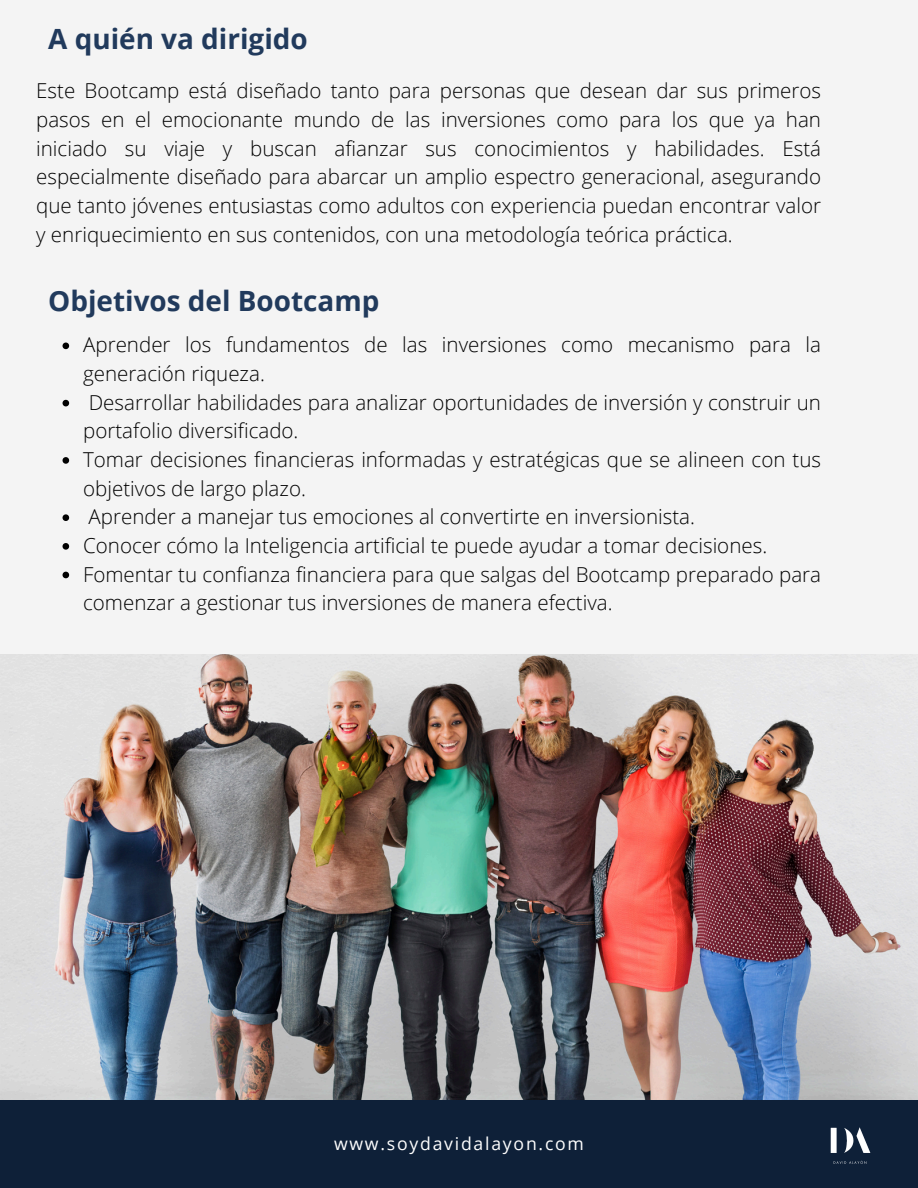
<style>
.page{position:relative;width:918px;height:1188px;background:#f4f4f4}
.page>*{position:absolute;margin:0;border:0;box-sizing:border-box;transform-origin:0 0}
.t1{font:700 27.9px "Open Sans";color:#213a5c}
.t2{font:300 20.55px/28.7px "Open Sans";color:#010101}
.t3{font:17.7px "Open Sans";letter-spacing:.1em;color:#fff}
</style>
<div class="page">
<img style="left:0;top:654px;width:918px;height:446px">
<div style="left:0;top:1100px;width:918px;height:88px;background:#0e2038"></div>
<img style="left:830px;top:1127px;width:41px;height:37px">
<svg style="left:63px;top:343px;width:6px;height:6px"></svg>
<svg style="left:63px;top:400px;width:6px;height:6px"></svg>
<svg style="left:63px;top:457px;width:6px;height:7px"></svg>
<svg style="left:63px;top:514px;width:6px;height:7px"></svg>
<svg style="left:63px;top:543px;width:6px;height:7px"></svg>
<svg style="left:63px;top:572px;width:6px;height:6px"></svg>
<p class="t1" style="left:48px;top:19px;width:261px">A quién va dirigido</p>
<h1 class="t2" style="left:36px;top:76px;width:786px;text-align:justify">Este Bootcamp está diseñado tanto para personas que desean dar sus primeros pasos en el emocionante mundo de las inversiones como para los que ya han iniciado su viaje y buscan afianzar sus conocimientos y habilidades. Está especialmente diseñado para abarcar un amplio espectro generacional, asegurando que tanto jóvenes entusiastas como adultos con experiencia puedan encontrar valor y enriquecimiento en sus contenidos, con una metodología teórica práctica.</h1>
<p class="t1" style="left:48px;top:281px;width:333px">Objetivos del Bootcamp</p>
<p class="t2" style="left:83px;top:330px;width:739px">Aprender los fundamentos de las inversiones como mecanismo para la generación riqueza.</p>
<p class="t2" style="left:83px;top:387px;width:739px">Desarrollar habilidades para analizar oportunidades de inversión y construir un portafolio diversificado.</p>
<p class="t2" style="left:83px;top:445px;width:739px">Tomar decisiones financieras informadas y estratégicas que se alineen con tus objetivos de largo plazo.</p>
<p class="t2" style="left:89px;top:502px;width:608px">Aprender a manejar tus emociones al convertirte en inversionista.</p>
<p class="t2" style="left:83px;top:531px;width:686px">Conocer cómo la Inteligencia artificial te puede ayudar a tomar decisiones.</p>
<p class="t2" style="left:83px;top:559px;width:739px">Fomentar tu confianza financiera para que salgas del Bootcamp preparado para comenzar a gestionar tus inversiones de manera efectiva.</p>
<h2 class="t3" style="left:334px;top:1131px;width:251px">www.soydavidalayon.com</h2>
</div>
